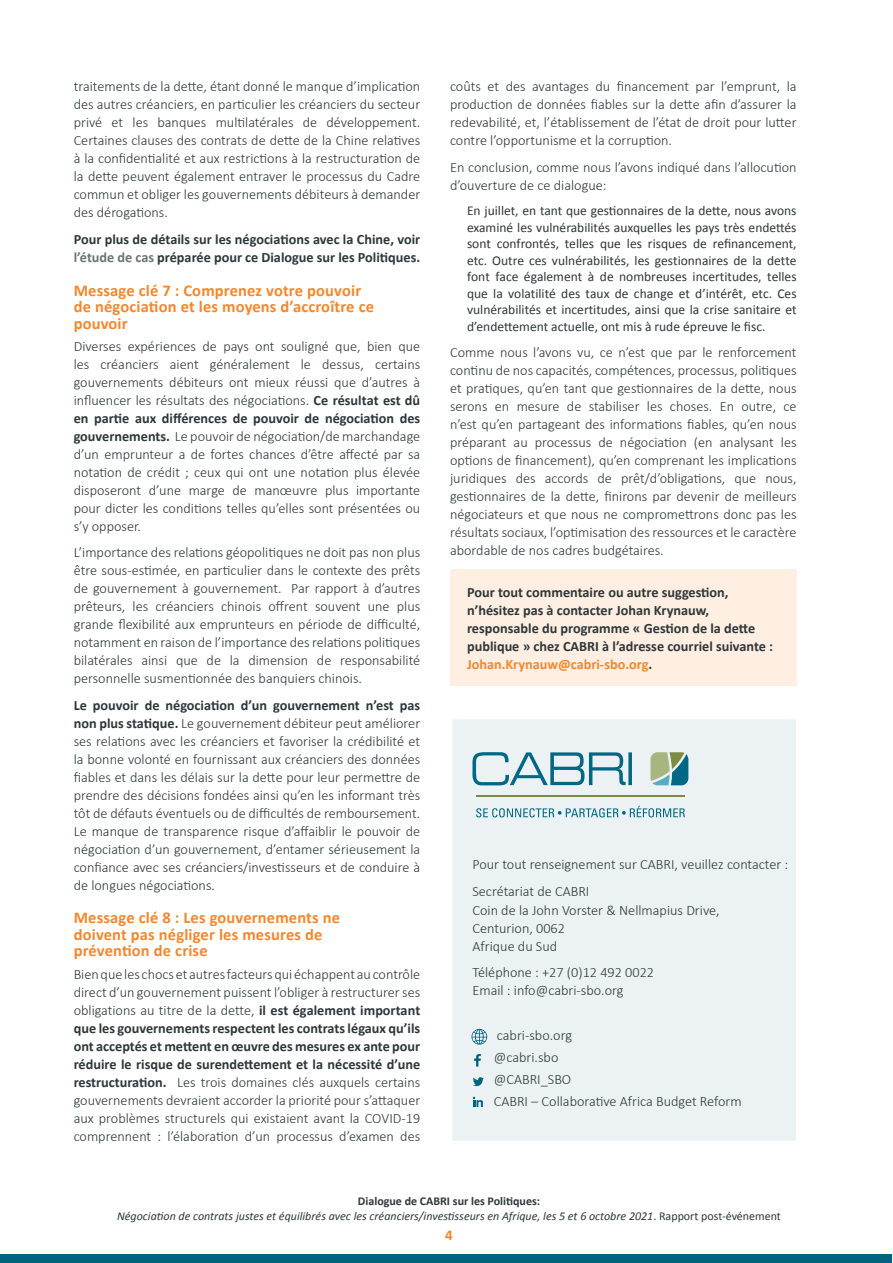
<style>
.page{position:relative;width:893px;height:1263px;background:#fff}
.page>*{position:absolute;margin:0;border:0;box-sizing:border-box;transform-origin:0 0}
.t1{font:700 16.5px/16.5px "Calibri";letter-spacing:.01em;color:#f6862b}
.t2{font:700 15px "Calibri";color:#f6862b}
.t3{font:300 14.25px/18px "Calibri";color:#2d3739;text-align:justify}
.t4{font:700 14.25px/18px "Calibri";color:#2d3739}
.t5{font:13.5px/16.5px "Calibri";color:#2d3739;text-align:justify}
.t6{font:italic 12px/15px "Calibri";color:#2d3739;text-align:center}
.s1{color:#6c7374}
.s2{font-weight:700}
.s3{color:#f6862b}
.s4{font-weight:700;font-style:normal}
.s5{font-style:normal}
</style>
<div class="page">
<div style="left:0;top:1254px;width:892px;height:9px;background:#006380"></div>
<div style="left:450px;top:569px;width:347px;height:117px;background:#ffefe2"></div>
<div style="left:452px;top:719px;width:345px;height:422px;background:#ecf2f4;border:1px solid #fff"></div>
<svg style="left:474px;top:1054px;width:7px;height:12px"></svg>
<svg style="left:473px;top:1077px;width:11px;height:10px"></svg>
<svg style="left:473px;top:1097px;width:10px;height:10px"></svg>
<svg style="left:472px;top:752px;width:160px;height:33px"></svg>
<svg style="left:650px;top:752px;width:38px;height:33px"></svg>
<hr style="left:476px;top:795px;width:209px;height:2px;background:#7f8a44">
<svg style="left:476px;top:806px;width:209px;height:11px"></svg>
<svg style="left:471px;top:1029px;width:16px;height:15px"></svg>
<p class="t3" style="left:74px;top:78px;width:348px">traitements de la dette, étant donné le manque d’implication des autres créanciers, en particulier les créanciers du secteur privé et les banques multilatérales de développement.<br>Certaines clauses des contrats de dette de la Chine relatives à la confidentialité et aux restrictions à la restructuration de la dette peuvent également entraver le processus du Cadre commun et obliger les gouvernements débiteurs à demander des dérogations.</p>
<p class="t4" style="left:74px;top:230px;width:348px">Pour plus de détails sur les négociations avec la Chine, voir <span class="s1">l’étude de cas</span> préparée pour ce Dialogue sur les Politiques.</p>
<p class="t1" style="left:74px;top:282px;width:302px">Message clé 7 : Comprenez votre pouvoir de négociation et les moyens d’accroître ce pouvoir</p>
<p class="t3" style="left:74px;top:337px;width:348px">Diverses expériences de pays ont souligné que, bien que les créanciers aient généralement le dessus, certains gouvernements débiteurs ont mieux réussi que d’autres à influencer les résultats des négociations. <span class="s2">Ce résultat est dû en partie aux différences de pouvoir de négociation des gouvernements.</span> Le pouvoir de négociation/de marchandage d’un emprunteur a de fortes chances d’être affecté par sa notation de crédit ; ceux qui ont une notation plus élevée disposeront d’une marge de manœuvre plus importante pour dicter les conditions telles qu’elles sont présentées ou s’y opposer.</p>
<p class="t3" style="left:74px;top:543px;width:348px">L’importance des relations géopolitiques ne doit pas non plus être sous-estimée, en particulier dans le contexte des prêts de gouvernement à gouvernement. Par rapport à d’autres prêteurs, les créanciers chinois offrent souvent une plus grande flexibilité aux emprunteurs en période de difficulté, notamment en raison de l’importance des relations politiques bilatérales ainsi que de la dimension de responsabilité personnelle susmentionnée des banquiers chinois.</p>
<p class="t3" style="left:74px;top:696px;width:348px"><span class="s2">Le pouvoir de négociation d’un gouvernement n’est pas non plus statique.</span> Le gouvernement débiteur peut améliorer ses relations avec les créanciers et favoriser la crédibilité et la bonne volonté en fournissant aux créanciers des données fiables et dans les délais sur la dette pour leur permettre de prendre des décisions fondées ainsi qu’en les informant très tôt de défauts éventuels ou de difficultés de remboursement.<br>Le manque de transparence risque d’affaiblir le pouvoir de négociation d’un gouvernement, d’entamer sérieusement la confiance avec ses créanciers/investisseurs et de conduire à de longues négociations.</p>
<p class="t1" style="left:74px;top:910px;width:268px">Message clé 8 : Les gouvernements ne doivent pas négliger les mesures de prévention de crise</p>
<p class="t3" style="left:74px;top:965px;width:348px">Bien que les chocs et autres facteurs qui échappent au contrôle direct d’un gouvernement puissent l’obliger à restructurer ses obligations au titre de la dette, <span class="s2">il est également important que les gouvernements respectent les contrats légaux qu’ils ont acceptés et mettent en œuvre des mesures ex ante pour réduire le risque de surendettement et la nécessité d’une restructuration.</span> Les trois domaines clés auxquels certains gouvernements devraient accorder la priorité pour s’attaquer aux problèmes structurels qui existaient avant la COVID-19 comprennent : l’élaboration d’un processus d’examen des</p>
<p class="t3" style="left:450px;top:78px;width:348px">coûts et des avantages du financement par l’emprunt, la production de données fiables sur la dette afin d’assurer la redevabilité, et, l’établissement de l’état de droit pour lutter contre l’opportunisme et la corruption.</p>
<p class="t3" style="left:450px;top:158px;width:348px">En conclusion, comme nous l’avons indiqué dans l’allocution d’ouverture de ce dialogue:</p>
<p class="t5" style="left:467px;top:202px;width:331px">En juillet, en tant que gestionnaires de la dette, nous avons examiné les vulnérabilités auxquelles les pays très endettés sont confrontés, telles que les risques de refinancement, etc. Outre ces vulnérabilités, les gestionnaires de la dette font face également à de nombreuses incertitudes, telles que la volatilité des taux de change et d’intérêt, etc. Ces vulnérabilités et incertitudes, ainsi que la crise sanitaire et d’endettement actuelle, ont mis à rude épreuve le fisc.</p>
<p class="t3" style="left:450px;top:343px;width:348px">Comme nous l’avons vu, ce n’est que par le renforcement continu de nos capacités, compétences, processus, politiques et pratiques, qu’en tant que gestionnaires de la dette, nous serons en mesure de stabiliser les choses. En outre, ce n’est qu’en partageant des informations fiables, qu’en nous préparant au processus de négociation (en analysant les options de financement), qu’en comprenant les implications juridiques des accords de prêt/d’obligations, que nous, gestionnaires de la dette, finirons par devenir de meilleurs négociateurs et que nous ne compromettrons donc pas les résultats sociaux, l’optimisation des ressources et le caractère abordable de nos cadres budgétaires.</p>
<p class="t4" style="left:467px;top:583px;width:308px">Pour tout commentaire ou autre suggestion, n’hésitez pas à contacter Johan Krynauw, responsable du programme « Gestion de la dette publique » chez CABRI à l’adresse courriel suivante :<br><span class="s3">Johan.Krynauw@cabri-sbo.org</span>.</p>
<p class="t3" style="left:472px;top:851px;width:317px;line-height:26.5px">Pour tout renseignement sur CABRI, veuillez contacter :<br>Secrétariat de CABRI</p>
<p class="t3" style="left:472px;top:901px;width:249px;text-align:left">Coin de la John Vorster &amp; Nellmapius Drive,<br>Centurion, 0062<br>Afrique du Sud</p>
<p class="t3" style="left:472px;top:963px;width:183px">Téléphone : +27 (0)12 492 0022<br>Email : info@cabri-sbo.org</p>
<p class="t3" style="left:494px;top:1023px;width:249px;line-height:22.2px;text-align:left">cabri-sbo.org<br>@cabri.sbo<br>@CABRI_SBO<br>CABRI – Collaborative Africa Budget Reform</p>
<p class="t6" style="left:117px;top:1193px;width:665px"><span class="s4">Dialogue de CABRI sur les Politiques:<br></span>Négociation de contrats justes et équilibrés avec les créanciers/investisseurs en Afrique, les 5 et 6 octobre 2021<span class="s5">. Rapport post-événement</span></p>
<p class="t2" style="left:445px;top:1225px;width:9px">4</p>
</div>
